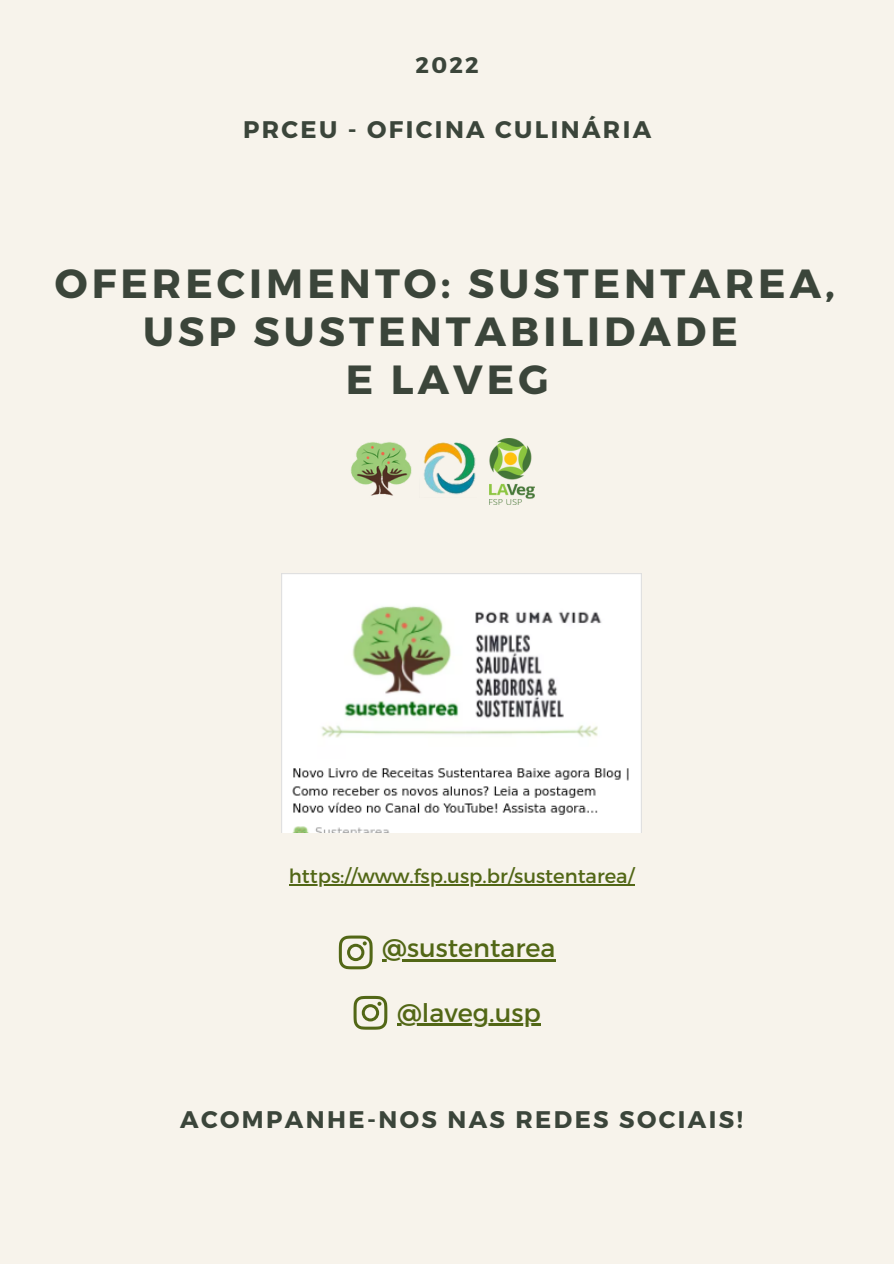
<style>
.page{position:relative;width:894px;height:1264px;background:#fff}
.page>*{position:absolute;margin:0;border:0;box-sizing:border-box;transform-origin:0 0}
.t1{font:700 40.65px "Montserrat";letter-spacing:.1em;color:#3b453a}
.t2{font:25.5px "Montserrat";color:#526716}
.t3{font:700 24px "Montserrat";letter-spacing:.1em;color:#3b453a}
.t4{font:700 22.5px "Montserrat";color:#3b453a}
.t5{font:19.5px "Montserrat";color:#526716}
</style>
<div class="page">
<div style="left:0;top:0;width:893px;height:1263px;background:#f7f3eb"></div>
<img style="left:350px;top:442px;width:62px;height:54px">
<img style="left:423px;top:442px;width:53px;height:53px">
<img style="left:489px;top:439px;width:45px;height:65px">
<img style="left:281px;top:573px;width:360px;height:259px">
<svg style="left:339px;top:935px;width:33px;height:34px"></svg>
<hr style="left:382px;top:959px;width:173px;height:2px;background:#526716">
<hr style="left:397px;top:1023px;width:143px;height:3px;background:#526716">
<svg style="left:353px;top:995px;width:34px;height:34px"></svg>
<hr style="left:289px;top:884px;width:345px;height:1px;background:#526716">
<p class="t4" style="left:415px;top:51px;width:65px">2022</p>
<p class="t3" style="left:243px;top:114px;width:409px">PRCEU - OFICINA CULINÁRIA</p>
<p class="t1" style="left:55px;top:257px;width:781px">OFERECIMENTO: SUSTENTAREA,</p>
<p class="t1" style="left:143px;top:305px;width:596px">USP SUSTENTABILIDADE</p>
<p class="t1" style="left:345px;top:353px;width:204px">E LAVEG</p>
<p class="t5" style="left:289px;top:863px;width:347px">https://www.fsp.usp.br/sustentarea/</p>
<p class="t2" style="left:382px;top:931px;width:175px">@sustentarea</p>
<p class="t2" style="left:397px;top:995px;width:145px">@laveg.usp</p>
<p class="t3" style="left:180px;top:1103px;width:564px">ACOMPANHE-NOS NAS REDES SOCIAIS!</p>
</div>
